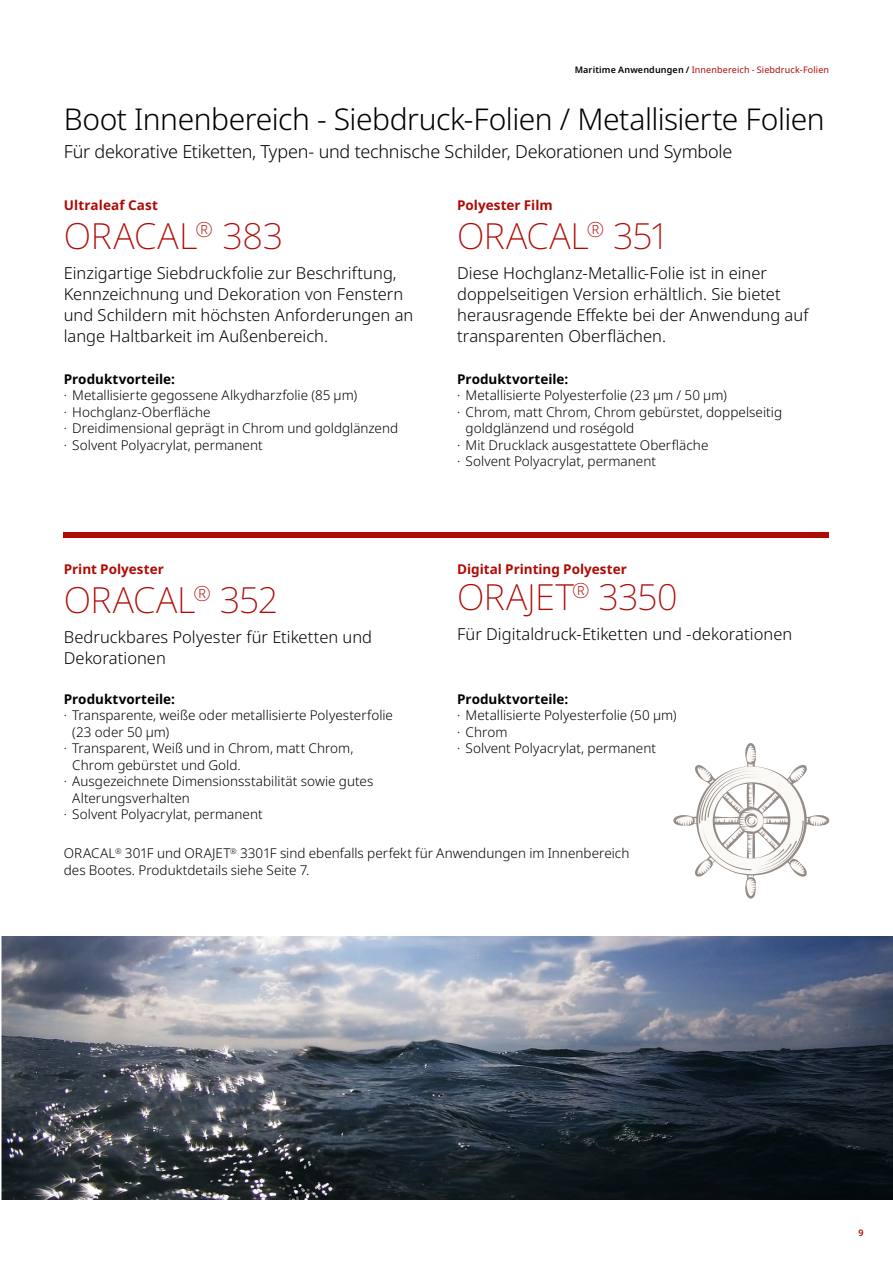
<style>
.page{position:relative;width:893px;height:1263px;background:#fff}
.page>*{position:absolute;margin:0;border:0;box-sizing:border-box;transform-origin:0 0}
.Heading{font:200 36px "Noto Sans";letter-spacing:-.01em;color:#ae0b05}
.Heading-2{font:300 30px "Noto Sans";letter-spacing:-.015em;color:#000}
.Heading-3{font:300 18px "Noto Sans";letter-spacing:-.015em;color:#000}
.Body_text{font:300 16.5px/21px "Noto Sans";color:#000}
.Bullet_point_list{font:300 13.5px/16.5px "Noto Sans";color:#000}
.Body_text_bold_colour{font:700 13.5px "Noto Sans";color:#ae0b05}
.Body_text_bold_colour-2{font:700 13.5px "Noto Sans";color:#000}
.t1{font:9px "Noto Sans";letter-spacing:.015em;color:#ae0b05}
.t2{font:600 9px "Noto Sans";color:#ae0b05}
.s1{font-weight:600;color:#000}
</style>
<div class="page">
<svg style="left:673px;top:743px;width:156px;height:155px"></svg>
<img style="left:2px;top:936px;width:891px;height:264px">
<div style="left:64px;top:532px;width:765px;height:6px;background:#ae0b05"></div>
<p class="t1" style="left:575px;top:64px;width:256px"><span class="s1">Maritime Anwendungen /</span> Innenbereich - Siebdruck-Folien</p>
<p class="Heading-2" style="left:64px;top:98px;width:762px">Boot Innenbereich - Siebdruck-Folien / Metallisierte Folien</p>
<p class="Heading-3" style="left:64px;top:139px;width:670px">Für dekorative Etiketten, Typen- und technische Schilder, Dekorationen und Symbole</p>
<p class="Body_text_bold_colour" style="left:64px;top:195px;width:96px">Ultraleaf Cast</p>
<p class="Heading" style="left:64px;top:210px;width:221px">ORACAL<sup>®</sup> 383</p>
<p class="Body_text" style="left:64px;top:263px;width:351px">Einzigartige Siebdruckfolie zur Beschriftung, Kennzeichnung und Dekoration von Fenstern und Schildern mit höchsten Anforderungen an lange Haltbarkeit im Außenbereich.</p>
<p class="Body_text_bold_colour" style="left:457px;top:195px;width:97px">Polyester Film</p>
<p class="Heading" style="left:457px;top:210px;width:214px">ORACAL<sup>®</sup> 351</p>
<p class="Body_text" style="left:457px;top:263px;width:353px">Diese Hochglanz-Metallic-Folie ist in einer doppelseitigen Version erhältlich. Sie bietet herausragende Effekte bei der Anwendung auf</p>
<p class="Body_text" style="left:457px;top:326px;width:211px">transparenten Oberflächen.</p>
<p class="Body_text_bold_colour-2" style="left:64px;top:369px;width:113px">Produktvorteile:</p>
<p class="Bullet_point_list" style="left:64px;top:387px;width:295px">· Metallisierte gegossene Alkydharzfolie (85 μm)</p>
<p class="Bullet_point_list" style="left:64px;top:404px;width:148px">· Hochglanz-Oberfläche</p>
<p class="Bullet_point_list" style="left:64px;top:420px;width:336px">· Dreidimensional geprägt in Chrom und goldglänzend</p>
<p class="Bullet_point_list" style="left:64px;top:437px;width:200px">· Solvent Polyacrylat, permanent</p>
<p class="Body_text_bold_colour" style="left:64px;top:559px;width:102px">Print Polyester</p>
<p class="Heading" style="left:64px;top:574px;width:216px">ORACAL<sup>®</sup> 352</p>
<p class="Body_text" style="left:64px;top:627px;width:310px">Bedruckbares Polyester für Etiketten und<br>Dekorationen</p>
<p class="Body_text_bold_colour-2" style="left:64px;top:689px;width:113px">Produktvorteile:</p>
<p class="Bullet_point_list" style="left:64px;top:707px;width:331px">· Transparente, weiße oder metallisierte Polyesterfolie</p>
<p class="Bullet_point_list" style="left:72px;top:724px;width:99px">(23 oder 50 μm)</p>
<p class="Bullet_point_list" style="left:64px;top:740px;width:291px">· Transparent, Weiß und in Chrom, matt Chrom,</p>
<p class="Bullet_point_list" style="left:72px;top:757px;width:170px">Chrom gebürstet und Gold.</p>
<p class="Bullet_point_list" style="left:72px;top:773px;width:303px;text-indent:-9px">· Ausgezeichnete Dimensionsstabilität sowie gutes<br>Alterungsverhalten</p>
<p class="Bullet_point_list" style="left:64px;top:806px;width:200px">· Solvent Polyacrylat, permanent</p>
<p class="Body_text_bold_colour-2" style="left:457px;top:369px;width:113px">Produktvorteile:</p>
<p class="Bullet_point_list" style="left:457px;top:387px;width:271px">· Metallisierte Polyesterfolie (23 μm / 50 μm)</p>
<p class="Bullet_point_list" style="left:466px;top:404px;width:318px;text-indent:-9px">· Chrom, matt Chrom, Chrom gebürstet, doppelseitig goldglänzend und roségold</p>
<p class="Bullet_point_list" style="left:457px;top:437px;width:253px">· Mit Drucklack ausgestattete Oberfläche</p>
<p class="Bullet_point_list" style="left:457px;top:453px;width:200px">· Solvent Polyacrylat, permanent</p>
<p class="Body_text_bold_colour" style="left:457px;top:559px;width:171px">Digital Printing Polyester</p>
<p class="Heading" style="left:457px;top:571px;width:222px">ORAJET<sup>®</sup> 3350</p>
<p class="Body_text" style="left:457px;top:624px;width:337px">Für Digitaldruck-Etiketten und -dekorationen</p>
<p class="Body_text_bold_colour-2" style="left:457px;top:689px;width:113px">Produktvorteile:</p>
<p class="Bullet_point_list" style="left:457px;top:707px;width:221px">· Metallisierte Polyesterfolie (50 μm)</p>
<p class="Bullet_point_list" style="left:457px;top:724px;width:52px">· Chrom</p>
<p class="Bullet_point_list" style="left:457px;top:740px;width:200px">· Solvent Polyacrylat, permanent</p>
<p class="Bullet_point_list" style="left:64px;top:845px;width:567px">ORACAL<sup>®</sup> 301F und ORAJET<sup>®</sup> 3301F sind ebenfalls perfekt für Anwendungen im Innenbereich</p>
<p class="Bullet_point_list" style="left:64px;top:862px;width:247px">des Bootes. Produktdetails siehe Seite 7.</p>
<p class="t2" style="left:858px;top:1226px;width:7px">9</p>
</div>
